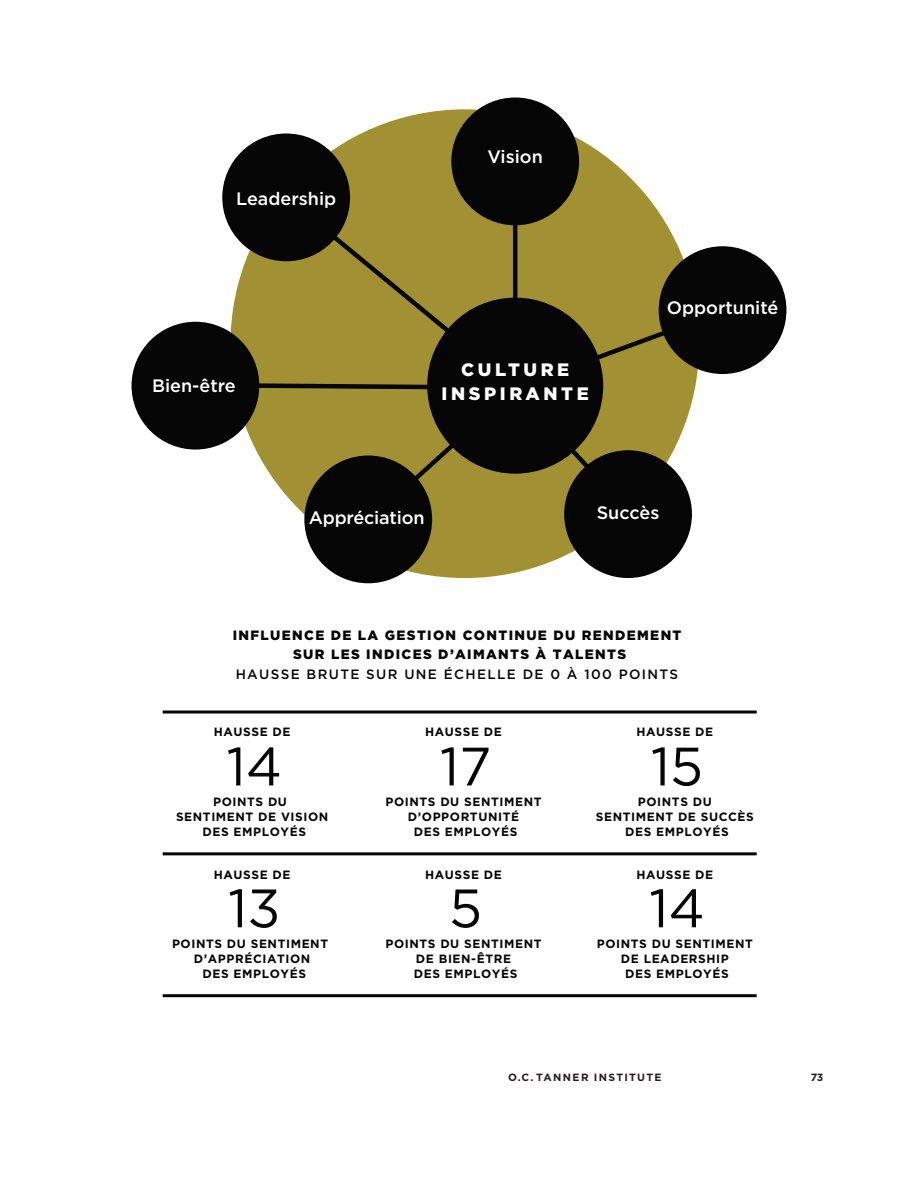
<style>
.page{position:relative;width:918px;height:1188px;background:#fff}
.page>*{position:absolute;margin:0;border:0;box-sizing:border-box;transform-origin:0 0}
.t1{font:54px "Gotham";color:#040504}
.t2{font:500 18px "Gotham";color:#fff}
.t3{font:900 18px/24px "Gotham";letter-spacing:.2em;color:#fff;text-align:center}
.t4{font:900 13.5px/19.5px "Gotham";letter-spacing:.1em;color:#040504;text-align:center}
.t5{font:700 12px/15px "Gotham";letter-spacing:.05em;color:#040504;text-align:center}
.t6{font:700 10.5px "Gotham";letter-spacing:.12em;color:#231f20}
.s1{font-weight:500}
</style>
<div class="page">
<div style="left:230px;top:109px;width:469px;height:469px;background:#a29132;border-radius:50%"></div>
<div style="left:427px;top:298px;width:176px;height:176px;background:#040504;border-radius:50%"></div>
<div style="left:659px;top:246px;width:127px;height:128px;background:#040504;border-radius:50%"></div>
<div style="left:564px;top:450px;width:128px;height:128px;background:#040504;border-radius:50%"></div>
<div style="left:304px;top:456px;width:128px;height:127px;background:#040504;border-radius:50%"></div>
<div style="left:132px;top:322px;width:127px;height:128px;background:#040504;border-radius:50%"></div>
<div style="left:222px;top:134px;width:128px;height:127px;background:#040504;border-radius:50%"></div>
<div style="left:451px;top:98px;width:128px;height:127px;background:#040504;border-radius:50%"></div>
<svg style="left:326px;top:229px;width:144px;height:121px"></svg>
<hr style="left:513px;top:220px;width:4px;height:84px;background:#040504">
<svg style="left:582px;top:327px;width:89px;height:40px"></svg>
<svg style="left:259px;top:381px;width:169px;height:11px"></svg>
<svg style="left:407px;top:435px;width:56px;height:52px"></svg>
<svg style="left:562px;top:439px;width:36px;height:38px"></svg>
<hr style="left:163px;top:711px;width:594px;height:3px;background:#040504">
<hr style="left:163px;top:994px;width:594px;height:3px;background:#040504">
<hr style="left:163px;top:852px;width:594px;height:3px;background:#040504">
<p class="t2" style="left:236px;top:186px;width:102px">Leadership</p>
<p class="t2" style="left:152px;top:373px;width:85px">Bien-être</p>
<p class="t2" style="left:487px;top:144px;width:57px">Vision</p>
<p class="t3" style="left:442px;top:358px;width:149px">CULTURE<br>INSPIRANTE</p>
<p class="t2" style="left:667px;top:296px;width:113px">Opportunité</p>
<p class="t2" style="left:309px;top:506px;width:117px">Appréciation</p>
<p class="t2" style="left:597px;top:501px;width:64px">Succès</p>
<p class="t4" style="left:233px;top:625px;width:450px">INFLUENCE DE LA GESTION CONTINUE DU RENDEMENT<br>SUR LES INDICES D’AIMANTS À TALENTS<br><span class="s1">HAUSSE BRUTE SUR UNE ÉCHELLE DE 0 À 100 POINTS</span></p>
<p class="t5" style="left:214px;top:724px;width:78px">HAUSSE DE</p>
<p class="t5" style="left:425px;top:724px;width:78px">HAUSSE DE</p>
<p class="t5" style="left:636px;top:724px;width:78px">HAUSSE DE</p>
<p class="t1" style="left:226px;top:732px;width:57px">14</p>
<p class="t5" style="left:176px;top:795px;width:154px">POINTS DU<br>SENTIMENT DE VISION<br>DES EMPLOYÉS</p>
<p class="t1" style="left:440px;top:732px;width:53px">17</p>
<p class="t5" style="left:385px;top:795px;width:158px">POINTS DU SENTIMENT<br>D’OPPORTUNITÉ<br>DES EMPLOYÉS</p>
<p class="t1" style="left:651px;top:732px;width:54px">15</p>
<p class="t5" style="left:596px;top:795px;width:160px">POINTS DU<br>SENTIMENT DE SUCCÈS<br>DES EMPLOYÉS</p>
<p class="t5" style="left:214px;top:867px;width:78px">HAUSSE DE</p>
<p class="t5" style="left:425px;top:867px;width:78px">HAUSSE DE</p>
<p class="t5" style="left:636px;top:867px;width:78px">HAUSSE DE</p>
<p class="t1" style="left:228px;top:874px;width:54px">13</p>
<p class="t5" style="left:172px;top:936px;width:158px">POINTS DU SENTIMENT</p>
<p class="t5" style="left:194px;top:951px;width:118px">D’APPRÉCIATION</p>
<p class="t5" style="left:202px;top:966px;width:105px">DES EMPLOYÉS</p>
<p class="t1" style="left:449px;top:874px;width:35px">5</p>
<p class="t5" style="left:385px;top:936px;width:158px">POINTS DU SENTIMENT<br>DE BIEN-ÊTRE<br>DES EMPLOYÉS</p>
<p class="t1" style="left:649px;top:874px;width:57px">14</p>
<p class="t5" style="left:597px;top:936px;width:158px">POINTS DU SENTIMENT<br>DE LEADERSHIP<br>DES EMPLOYÉS</p>
<p class="t6" style="left:508px;top:1071px;width:155px">O.C. TANNER INSTITUTE</p>
<p class="t6" style="left:811px;top:1071px;width:14px">73</p>
</div>
